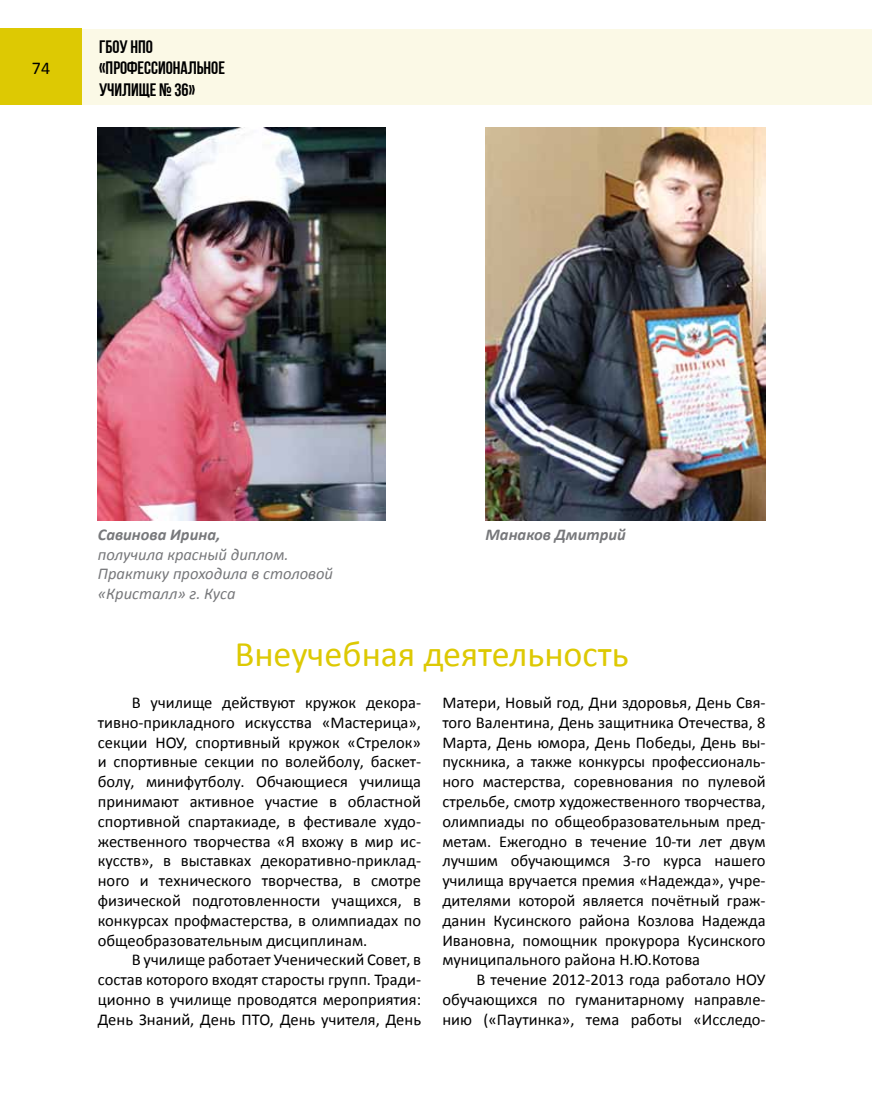
<style>
.page{position:relative;width:872px;height:1106px;background:#fff}
.page>*{position:absolute;margin:0;border:0;box-sizing:border-box;transform-origin:0 0}
.t1{font:36px "Calibri";color:#ddc903}
.t2{font:18px/21.6px "Bebas Neue Cyrillic";color:#000}
.t3{font:18px "Calibri";color:#000}
.t4{font:16.5px/19.8px "Calibri";color:#000;text-align:justify}
.t5{font:italic 16.5px/19.8px "Calibri";color:#77787b}
.t6{font:italic 700 16.5px "Calibri";color:#77787b}
</style>
<div class="page">
<img style="left:485px;top:128px;width:280px;height:393px">
<img style="left:98px;top:128px;width:287px;height:393px">
<div style="left:82px;top:29px;width:790px;height:76px;background:#fbf9e6"></div>
<div style="left:0;top:28px;width:82px;height:77px;background:#ddc903"></div>
<p class="t3" style="left:32px;top:57px;width:20px">74</p>
<p class="t2" style="left:99px;top:35px;width:127px">ГБОУ НПО «Профессиональное училище № 36»</p>
<p class="t6" style="left:98px;top:524px;width:124px">Савинова Ирина,</p>
<p class="t5" style="left:98px;top:543px;width:237px">получила красный диплом.<br>Практику проходила в столовой «Кристалл» г. Куса</p>
<p class="t6" style="left:485px;top:524px;width:142px">Манаков Дмитрий</p>
<h1 class="t1" style="left:235px;top:631px;width:395px">Внеучебная деятельность</h1>
<p class="t4" style="left:98px;top:691px;width:325px;text-indent:34px">В училище действуют кружок декора&shy;тивно-прикладного искусства «Мастерица», секции НОУ, спортивный кружок «Стрелок» и спортивные секции по волейболу, баскет&shy;болу, минифутболу. Обчающиеся училища принимают активное участие в областной спортивной спартакиаде, в фестивале худо&shy;жественного творчества «Я вхожу в мир ис&shy;кусств», в выставках декоративно-приклад&shy;ного и технического творчества, в смотре физической подготовленности учащихся, в конкурсах профмастерства, в олимпиадах по общеобразовательным дисциплинам.</p>
<p class="t4" style="left:98px;top:949px;width:325px;text-indent:34px">В училище работает Ученический Совет, в состав которого входят старосты групп. Тради&shy;ционно в училище проводятся мероприятия:<br>День Знаний, День ПТО, День учителя, День</p>
<p class="t4" style="left:442px;top:691px;width:325px">Матери, Новый год, Дни здоровья, День Свя&shy;того Валентина, День защитника Отечества, 8<br>Марта, День юмора, День Победы, День вы&shy;пускника, а также конкурсы профессиональ&shy;ного мастерства, соревнования по пулевой стрельбе, смотр художественного творчества, олимпиады по общеобразовательным пред&shy;метам. Ежегодно в течение 10-ти лет двум лучшим обучающимся 3-го курса нашего училища вручается премия «Надежда», учре&shy;дителями которой является почётный граж&shy;данин Кусинского района Козлова Надежда Ивановна, помощник прокурора Кусинского муниципального района Н.Ю.Котова</p>
<p class="t4" style="left:442px;top:969px;width:325px;text-indent:34px">В течение 2012-2013 года работало НОУ обучающихся по гуманитарному направле&shy;нию («Паутинка», тема работы «Исследо-</p>
</div>
